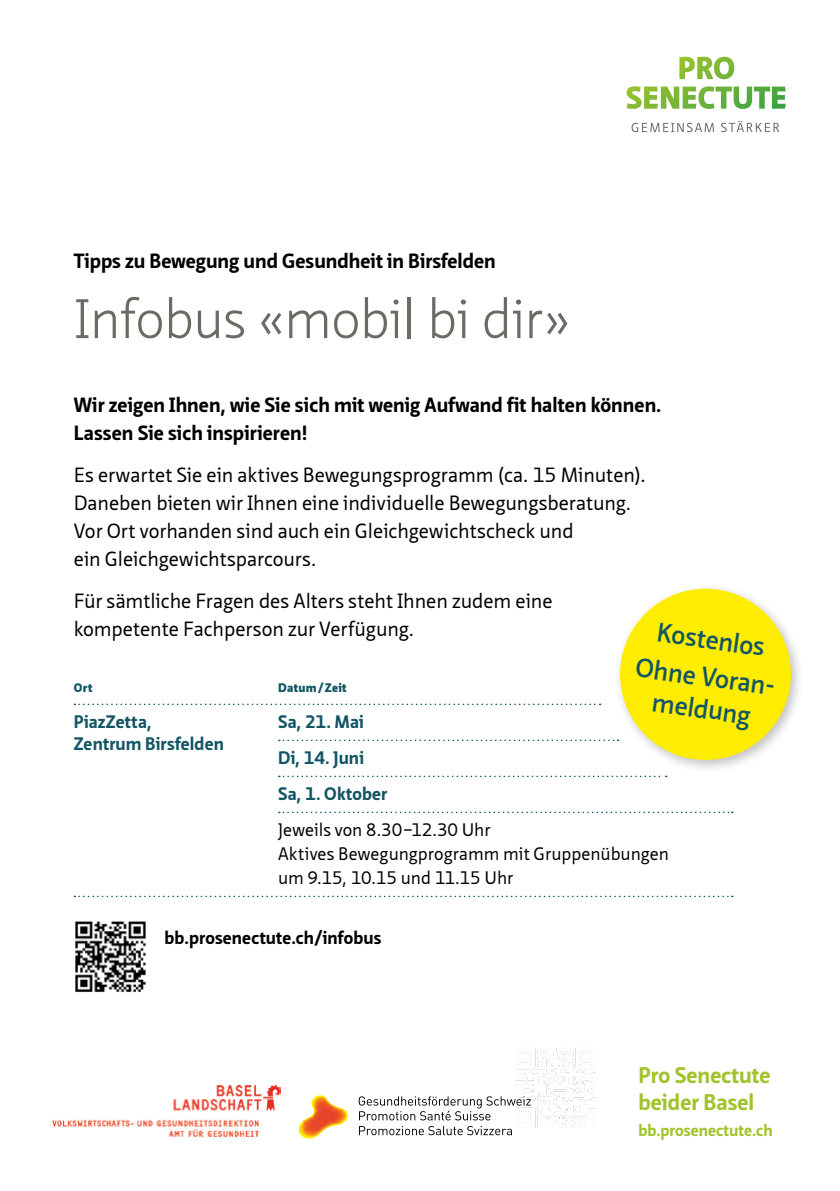
<style>
.page{position:relative;width:840px;height:1191px;background:#fff}
.page>*{position:absolute;margin:0;border:0;box-sizing:border-box;transform-origin:0 0}
.t1{font:300 54px "Neue Sans Pro";letter-spacing:-.02em;color:#6d6a63}
.t2{font:600 26px/37.6px "Neue Sans Pro";color:#125564;text-align:center}
.t3{font:700 22px/27px "Neue Sans Pro";color:#a0c42b}
.t4{font:20px/28px "Neue Sans Pro";letter-spacing:-.005em;color:#000}
.t5{font:700 20px/28px "Neue Sans Pro";color:#000}
.t6{font:17.6px/24px "Neue Sans Pro";letter-spacing:.005em;color:#000}
.t7{font:700 17.6px/36px "Neue Sans Pro";letter-spacing:.01em;color:#125564}
.t8{font:700 17.6px "Neue Sans Pro";letter-spacing:.01em;color:#000}
.t9{font:700 16px "Neue Sans Pro";color:#a0c42b}
.t10{font:900 12px "Neue Sans Pro";letter-spacing:.03em;color:#125564}
</style>
<div class="page">
<svg style="left:74px;top:703px;width:526px;height:2px"></svg>
<svg style="left:279px;top:739px;width:334px;height:2px"></svg>
<svg style="left:279px;top:775px;width:387px;height:2px"></svg>
<svg style="left:279px;top:811px;width:453px;height:2px"></svg>
<svg style="left:74px;top:895px;width:658px;height:2px"></svg>
<div style="left:613px;top:582px;width:191px;height:192px;background:#000;opacity:.25"></div>
<div style="left:619px;top:589px;width:171px;height:171px;background:#ffed00;border-radius:50%"></div>
<img style="left:75px;top:921px;width:71px;height:72px">
<img style="left:515px;top:1048px;width:81px;height:80px">
<svg style="left:631px;top:123px;width:82px;height:9px"></svg>
<svg style="left:721px;top:121px;width:58px;height:11px"></svg>
<svg style="left:626px;top:57px;width:159px;height:52px"></svg>
<img style="left:52px;top:1086px;width:228px;height:51px">
<img style="left:298px;top:1095px;width:50px;height:44px">
<svg style="left:358px;top:1096px;width:172px;height:24px"></svg>
<svg style="left:359px;top:1126px;width:152px;height:9px"></svg>
<p class="t5" style="left:74px;top:247px;width:423px">Tipps zu Bewegung und Gesundheit in Birsfelden</p>
<h1 class="t1" style="left:74px;top:284px;width:498px">Infobus «mobil bi dir»</h1>
<p class="t5" style="left:74px;top:391px;width:589px">Wir zeigen Ihnen, wie Sie sich mit wenig Aufwand fit halten können.<br>Lassen Sie sich inspirieren!</p>
<p class="t4" style="left:74px;top:461px;width:573px">Es erwartet Sie ein aktives Bewegungsprogramm (ca. 15 Minuten).<br>Daneben bieten wir Ihnen eine individuelle Bewegungsberatung.<br>Vor Ort vorhanden sind auch ein Gleichgewichtscheck und<br>ein Gleichgewichtsparcours.</p>
<p class="t4" style="left:74px;top:587px;width:480px">Für sämtliche Fragen des Alters steht Ihnen zudem eine kompetente Fachperson zur Verfügung.</p>
<h2 class="t2" style="left:643px;top:610px;width:145px;rotate:8deg">Kostenlos<br>Ohne Voran-</h2>
<h2 class="t2" style="left:654px;top:682px;width:101px;rotate:8deg">meldung</h2>
<p class="t10" style="left:74px;top:680px;width:20px">Ort</p>
<p class="t10" style="left:278px;top:680px;width:70px">Datum/Zeit</p>
<p class="t7" style="left:74px;top:704px;width:79px">PiazZetta,</p>
<p class="t7" style="left:278px;top:704px;width:87px">Sa, 21. Mai</p>
<p class="t7" style="left:74px;top:726px;width:151px">Zentrum Birsfelden</p>
<p class="t7" style="left:278px;top:740px;width:111px">Di, 14. Juni<br>Sa, 1. Oktober</p>
<p class="t6" style="left:278px;top:817px;width:392px">Jeweils von 8.30–12.30 Uhr<br>Aktives Bewegungprogramm mit Gruppenübungen um 9.15, 10.15 und 11.15 Uhr</p>
<p class="t8" style="left:164px;top:926px;width:218px">bb.prosenectute.ch/infobus</p>
<p class="t3" style="left:638px;top:1061px;width:134px">Pro Senectute beider Basel</p>
<p class="t9" style="left:638px;top:1120px;width:136px">bb.prosenectute.ch</p>
</div>
